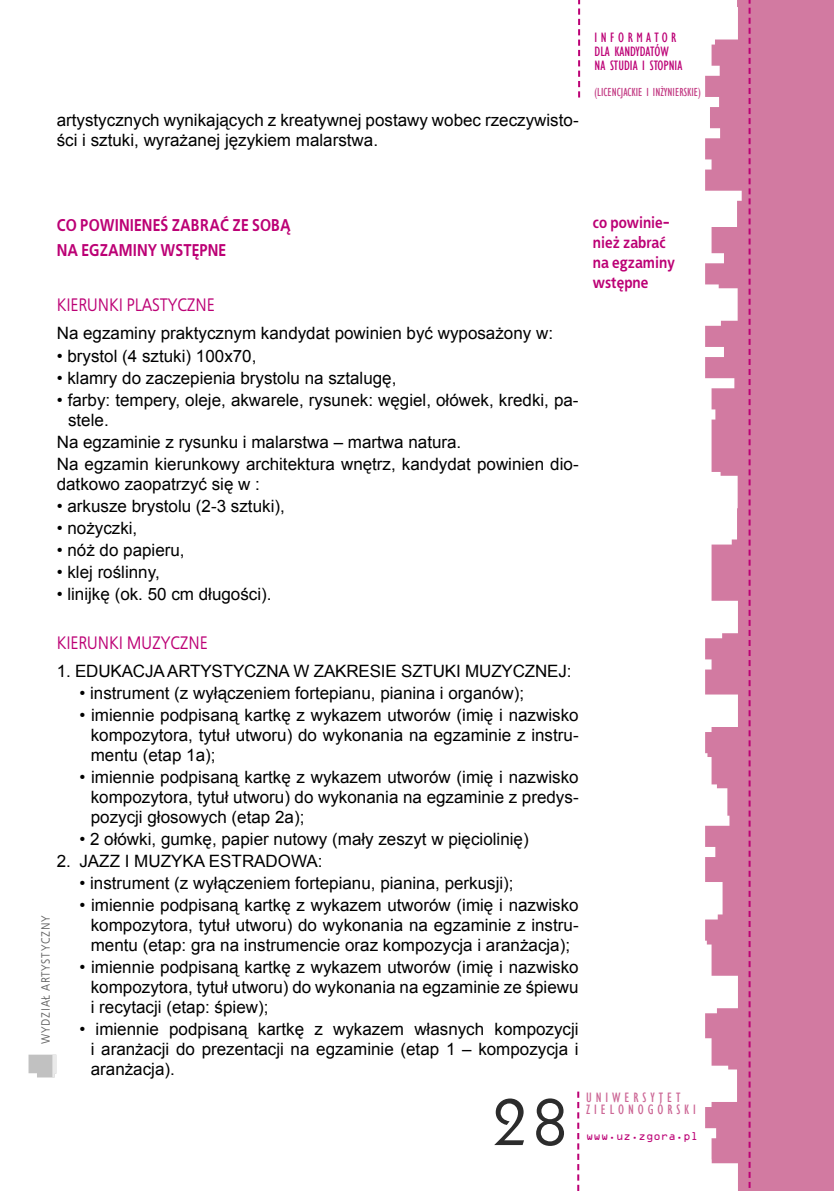
<style>
.page{position:relative;width:834px;height:1191px;background:#fff}
.page>*{position:absolute;margin:0;border:0;box-sizing:border-box;transform-origin:0 0}
.t1{font:72px "Geometric 231 BT Roman C";color:#2c2c2c}
.t2{font:18px "EFN Bureau OT";color:#bc0075}
.t3{font:17px/20px "Arial";color:#000;text-align:justify}
.t4{font:700 17px/25px "EFN Bureau OT";color:#bc0075}
.t5{font:700 16px/20px "EFN Bureau OT";color:#bc0075}
.t6{font:condensed 14px/14px "Gill Sans";color:#bc0075}
.t7{font:condensed 14px/12px "Gill Sans";letter-spacing:.28em;color:#cc6695}
.t8{font:condensed 12px "Gill Sans";color:#c33c84}
.t9{font:12px "EFN Bureau OT";letter-spacing:.08em;color:#636363}
.t10{font:12px "OCRA Extended";letter-spacing:.02em;color:#bc0075}
</style>
<div class="page">
<svg style="left:578px;top:0;width:2px;height:97px"></svg>
<svg style="left:577px;top:1091px;width:2px;height:100px"></svg>
<svg style="left:705px;top:0;width:128px;height:1191px;background:#d688ab"></svg>
<svg style="left:748px;top:0;width:2px;height:1191px;background:#c8458e"></svg>
<svg style="left:29px;top:1054px;width:27px;height:23px"></svg>
<p class="t3" style="left:57px;top:110px;width:523px">artystycznych wynikających z kreatywnej postawy wobec rzeczywisto&shy;ści i sztuki, wyrażanej językiem malarstwa.</p>
<p class="t6" style="left:594px;top:30px;width:89px">INFORMATOR<br>DLA KANDYDATÓW<br>NA STUDIA I STOPNIA</p>
<p class="t8" style="left:594px;top:85px;width:108px">(LICENCJACKIE I INŻYNIERSKIE)</p>
<p class="t4" style="left:57px;top:213px;width:236px">CO POWINIENEŚ ZABRAĆ ZE SOBĄ<br>NA EGZAMINY WSTĘPNE</p>
<p class="t2" style="left:57px;top:295px;width:159px">KIERUNKI PLASTYCZNE</p>
<p class="t3" style="left:57px;top:324px;width:498px">Na egzaminy praktycznym kandydat powinien być wyposażony w:</p>
<p class="t3" style="left:57px;top:346px;width:201px">• brystol (4 sztuki) 100x70,</p>
<p class="t3" style="left:57px;top:368px;width:341px">• klamry do zaczepienia brystolu na sztalugę,</p>
<p class="t3" style="left:68px;top:390px;width:512px;text-indent:-11px">• farby: tempery, oleje, akwarele, rysunek: węgiel, ołówek, kredki, pa&shy;stele.</p>
<p class="t3" style="left:57px;top:431px;width:523px;line-height:22px">Na egzaminie z rysunku i malarstwa – martwa natura.<br>Na egzamin kierunkowy architektura wnętrz, kandydat powinien dio-</p>
<p class="t3" style="left:57px;top:474px;width:205px">datkowo zaopatrzyć się w :</p>
<p class="t3" style="left:57px;top:496px;width:229px">• arkusze brystolu (2-3 sztuki),</p>
<p class="t3" style="left:57px;top:518px;width:82px">• nożyczki,</p>
<p class="t3" style="left:57px;top:540px;width:129px">• nóż do papieru,</p>
<p class="t3" style="left:57px;top:562px;width:104px">• klej roślinny,</p>
<p class="t3" style="left:57px;top:584px;width:216px">• linijkę (ok. 50 cm długości).</p>
<p class="t2" style="left:57px;top:632px;width:152px">KIERUNKI MUZYCZNE</p>
<p class="t3" style="left:57px;top:661px;width:516px">1. EDUKACJA ARTYSTYCZNA W ZAKRESIE SZTUKI MUZYCZNEJ:</p>
<p class="t3" style="left:79px;top:683px;width:446px">• instrument (z wyłączeniem fortepianu, pianina i organów);</p>
<p class="t3" style="left:91px;top:705px;width:489px;text-indent:-11px">• imiennie podpisaną kartkę z wykazem utworów (imię i nazwisko kompozytora, tytuł utworu) do wykonania na egzaminie z instru&shy;mentu (etap 1a);</p>
<p class="t3" style="left:91px;top:767px;width:489px;text-indent:-11px">• imiennie podpisaną kartkę z wykazem utworów (imię i nazwisko kompozytora, tytuł utworu) do wykonania na egzaminie z predys&shy;pozycji głosowych (etap 2a);</p>
<p class="t3" style="left:79px;top:829px;width:451px">• 2 ołówki, gumkę, papier nutowy (mały zeszyt w pięciolinię)</p>
<p class="t3" style="left:57px;top:851px;width:267px">2. JAZZ I MUZYKA ESTRADOWA:</p>
<p class="t3" style="left:79px;top:873px;width:435px">• instrument (z wyłączeniem fortepianu, pianina, perkusji);</p>
<p class="t3" style="left:91px;top:895px;width:489px;text-indent:-11px">• imiennie podpisaną kartkę z wykazem utworów (imię i nazwisko kompozytora, tytuł utworu) do wykonania na egzaminie z instru&shy;mentu (etap: gra na instrumencie oraz kompozycja i aranżacja);</p>
<p class="t3" style="left:91px;top:957px;width:489px;text-indent:-11px">• imiennie podpisaną kartkę z wykazem utworów (imię i nazwisko kompozytora, tytuł utworu) do wykonania na egzaminie ze śpiewu i recytacji (etap: śpiew);</p>
<p class="t3" style="left:91px;top:1019px;width:489px;text-indent:-11px">• imiennie podpisaną kartkę z wykazem własnych kompozycji i aranżacji do prezentacji na egzaminie (etap 1 – kompozycja i aranżacja).</p>
<p class="t9" style="left:39px;top:1044px;width:131px;rotate:-90deg">WYDZIAŁ ARTYSTYCZNY</p>
<p class="t5" style="left:592px;top:212px;width:83px">co powinie&shy;nież zabrać na egzaminy wstępne</p>
<h1 class="t1" style="left:490px;top:1073px;width:82px">28</h1>
<p class="t7" style="left:586px;top:1091px;width:111px">UNIWERSYTET<br>ZIELONOGÓRSKI</p>
<p class="t10" style="left:586px;top:1129px;width:114px">www.uz.zgora.pl</p>
</div>
